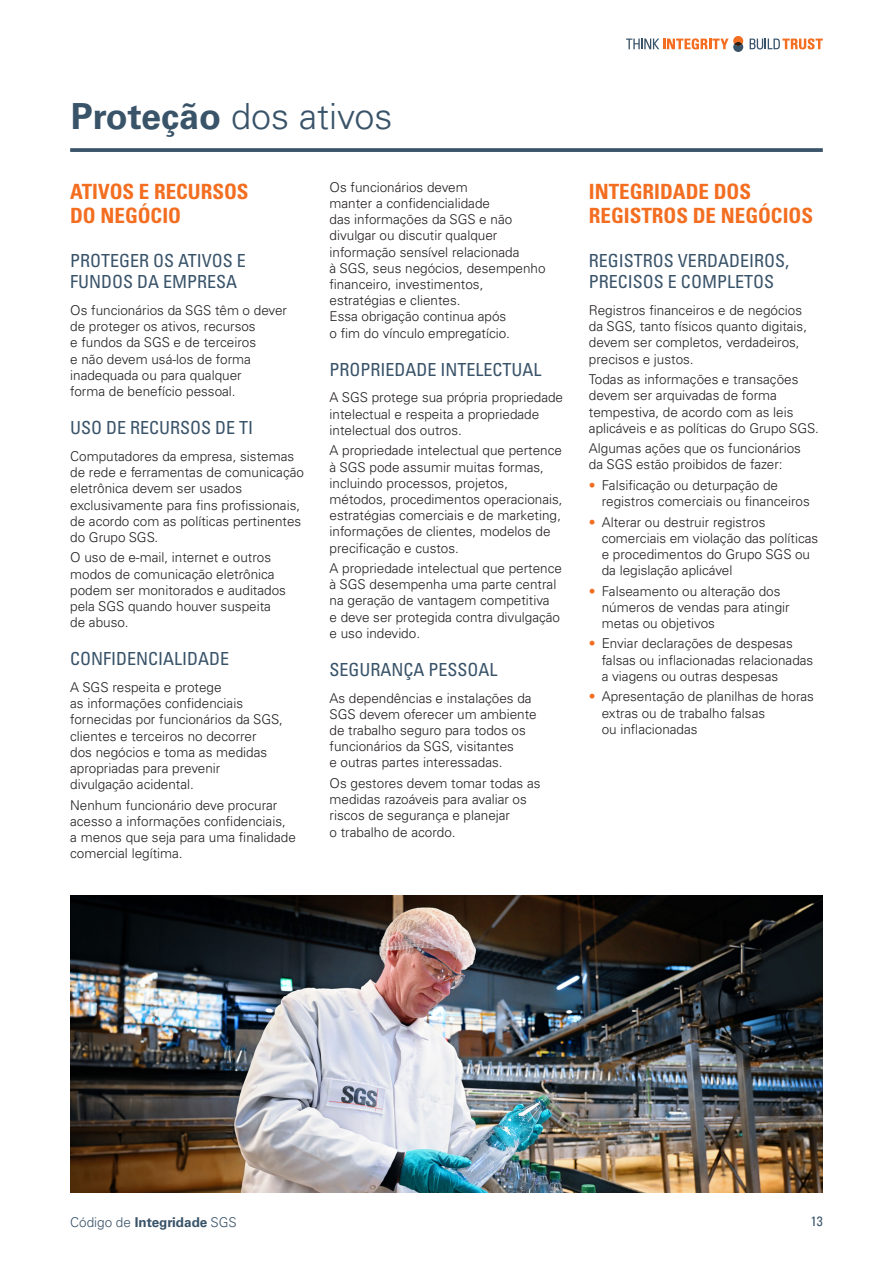
<style>
.page{position:relative;width:893px;height:1263px;background:#fff}
.page>*{position:absolute;margin:0;border:0;box-sizing:border-box;transform-origin:0 0}
.t1{font:300 36px "Univers LTCYR 45";color:#395369}
.First_Subheading{font:21px/24px "Univers LTCYR 67 Bold Cond";color:#f36e21}
.Second_Subheading{font:condensed 18px/21px "Univers LTCYR 57";color:#395369}
.Body_Text{font:300 13.5px/16.2px "Univers LTCYR 45";color:#231f20}
.t2{font:300 13.5px "Univers LTCYR 45";color:#395369}
.Body_Text-2{font:condensed 13.5px "Univers LTCYR 57";color:#395369}
.s1{font-family:"Univers LTCYR 65";font-weight:700}
.s2{color:#f36e21}
</style>
<div class="page">
<svg style="left:70px;top:148px;width:753px;height:4px;background:#445d72"></svg>
<svg style="left:750px;top:38px;width:73px;height:11px"></svg>
<svg style="left:626px;top:36px;width:117px;height:16px"></svg>
<img style="left:70px;top:895px;width:753px;height:298px">
<p class="t1" style="left:71px;top:92px;width:323px"><span class="s1">Proteção</span> dos ativos</p>
<p class="First_Subheading" style="left:70px;top:179px;width:180px">ATIVOS E RECURSOS<br>DO NEGÓCIO</p>
<p class="Second_Subheading" style="left:70px;top:250px;width:177px">PROTEGER OS ATIVOS E<br>FUNDOS DA EMPRESA</p>
<p class="Body_Text" style="left:70px;top:302px;width:218px">Os funcionários da SGS têm o dever de proteger os ativos, recursos<br>e fundos da SGS e de terceiros<br>e não devem usá-los de forma inadequada ou para qualquer<br>forma de benefício pessoal.</p>
<p class="Second_Subheading" style="left:70px;top:417px;width:185px">USO DE RECURSOS DE TI</p>
<p class="Body_Text" style="left:70px;top:448px;width:235px">Computadores da empresa, sistemas de rede e ferramentas de comunicação eletrônica devem ser usados exclusivamente para fins profissionais, de acordo com as políticas pertinentes do Grupo SGS.</p>
<p class="Body_Text" style="left:70px;top:549px;width:217px">O uso de e-mail, internet e outros modos de comunicação eletrônica podem ser monitorados e auditados pela SGS quando houver suspeita de abuso.</p>
<p class="Second_Subheading" style="left:70px;top:648px;width:161px">CONFIDENCIALIDADE</p>
<p class="Body_Text" style="left:70px;top:679px;width:214px">A SGS respeita e protege<br>as informações confidenciais fornecidas por funcionários da SGS, clientes e terceiros no decorrer<br>dos negócios e toma as medidas apropriadas para prevenir divulgação acidental.</p>
<p class="Body_Text" style="left:70px;top:796px;width:227px">Nenhum funcionário deve procurar acesso a informações confidenciais, a menos que seja para uma finalidade comercial legítima.</p>
<p class="Body_Text" style="left:330px;top:179px;width:217px">Os funcionários devem<br>manter a confidencialidade<br>das informações da SGS e não divulgar ou discutir qualquer informação sensível relacionada<br>à SGS, seus negócios, desempenho financeiro, investimentos, estratégias e clientes.<br>Essa obrigação continua após<br>o fim do vínculo empregatício.</p>
<p class="Second_Subheading" style="left:330px;top:358px;width:214px">PROPRIEDADE INTELECTUAL</p>
<p class="Body_Text" style="left:330px;top:389px;width:235px">A SGS protege sua própria propriedade intelectual e respeita a propriedade intelectual dos outros.</p>
<p class="Body_Text" style="left:330px;top:442px;width:235px">A propriedade intelectual que pertence à SGS pode assumir muitas formas, incluindo processos, projetos, métodos, procedimentos operacionais, estratégias comerciais e de marketing, informações de clientes, modelos de precificação e custos.</p>
<p class="Body_Text" style="left:330px;top:560px;width:234px">A propriedade intelectual que pertence à SGS desempenha uma parte central na geração de vantagem competitiva<br>e deve ser protegida contra divulgação e uso indevido.</p>
<p class="Second_Subheading" style="left:330px;top:658px;width:170px">SEGURANÇA PESSOAL</p>
<p class="Body_Text" style="left:330px;top:689px;width:209px">As dependências e instalações da<br>SGS devem oferecer um ambiente de trabalho seguro para todos os funcionários da SGS, visitantes<br>e outras partes interessadas.</p>
<p class="Body_Text" style="left:330px;top:775px;width:213px">Os gestores devem tomar todas as medidas razoáveis para avaliar os riscos de segurança e planejar<br>o trabalho de acordo.</p>
<p class="First_Subheading" style="left:589px;top:179px;width:226px">INTEGRIDADE DOS<br>REGISTROS DE NEGÓCIOS</p>
<p class="Second_Subheading" style="left:589px;top:250px;width:202px">REGISTROS VERDADEIROS,<br>PRECISOS E COMPLETOS</p>
<p class="Body_Text" style="left:589px;top:302px;width:220px">Registros financeiros e de negócios da SGS, tanto físicos quanto digitais, devem ser completos, verdadeiros, precisos e justos.</p>
<p class="Body_Text" style="left:589px;top:371px;width:231px">Todas as informações e transações devem ser arquivadas de forma tempestiva, de acordo com as leis aplicáveis e as políticas do Grupo SGS.</p>
<p class="Body_Text" style="left:589px;top:440px;width:214px">Algumas ações que os funcionários da SGS estão proibidos de fazer:</p>
<p class="Body_Text" style="left:602px;top:477px;width:210px;text-indent:-13px"><span class="s2">•</span> Falsificação ou deturpação de registros comerciais ou financeiros</p>
<p class="Body_Text" style="left:602px;top:513px;width:218px;text-indent:-13px"><span class="s2">•</span> Alterar ou destruir registros comerciais em violação das políticas e procedimentos do Grupo SGS ou da legislação aplicável</p>
<p class="Body_Text" style="left:602px;top:582px;width:190px;text-indent:-13px"><span class="s2">•</span> Falseamento ou alteração dos números de vendas para atingir metas ou objetivos</p>
<p class="Body_Text" style="left:602px;top:635px;width:213px;text-indent:-13px"><span class="s2">•</span> Enviar declarações de despesas falsas ou inflacionadas relacionadas a viagens ou outras despesas</p>
<p class="Body_Text" style="left:602px;top:688px;width:214px;text-indent:-13px"><span class="s2">•</span> Apresentação de planilhas de horas extras ou de trabalho falsas<br>ou inflacionadas</p>
<p class="t2" style="left:70px;top:1214px;width:168px">Código de <span class="s1">Integridade</span> SGS</p>
<p class="Body_Text-2" style="left:811px;top:1212px;width:13px">13</p>
</div>
